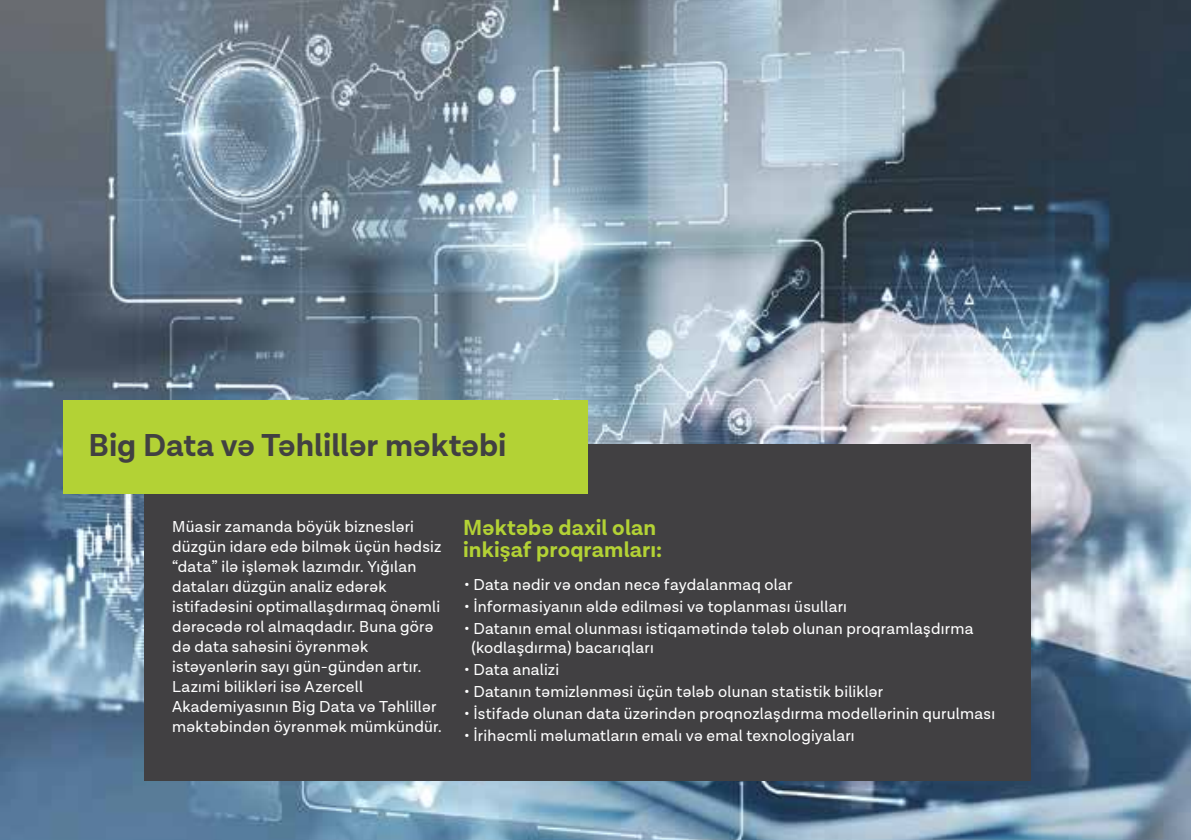
<style>
.page{position:relative;width:1191px;height:840px;background:#fff}
.page>*{position:absolute;margin:0;border:0;box-sizing:border-box;transform-origin:0 0}
.t1{font:700 32px "Lota Grotesque";color:#414042}
.t2{font:700 22px/22px "Lota Grotesque";letter-spacing:.005em;color:#b3d235}
.t3{font:16px/20px "Lota Grotesque";letter-spacing:.015em;color:#fff}
</style>
<div class="page">
<img style="left:1px;top:0;width:1190px;height:839px">
<div style="left:144px;top:444px;width:886px;height:336px;background:#414042"></div>
<div style="left:63px;top:400px;width:524px;height:93px;background:#b3d235"></div>
<img style="left:0;top:0;width:1px;height:839px">
<h1 class="t1" style="left:89px;top:427px;width:419px">Big Data və Təhlillər məktəbi</h1>
<p class="t3" style="left:172px;top:516px;width:271px">Müasir zamanda böyük biznesləri düzgün idarə edə bilmək üçün hədsiz “data” ilə işləmək lazımdır. Yığılan dataları düzgün analiz edərək istifadəsini optimallaşdırmaq önəmli dərəcədə rol almaqdadır. Buna görə də data sahəsini öyrənmək istəyənlərin sayı gün-gündən artır.<br>Lazımi bilikləri isə Azercell Akademiyasının Big Data və Təhlillər məktəbindən öyrənmək mümkündür.</p>
<h2 class="t2" style="left:463px;top:517px;width:201px">Məktəbə daxil olan inkişaf proqramları:</h2>
<p class="t3" style="left:464px;top:575px;width:330px">• Data nədir və ondan necə faydalanmaq olar</p>
<p class="t3" style="left:464px;top:597px;width:384px">• İnformasiyanın əldə edilməsi və toplanması üsulları</p>
<p class="t3" style="left:471px;top:620px;width:503px;line-height:18px;text-indent:-7px">• Datanın emal olunması istiqamətində tələb olunan proqramlaşdırma (kodlaşdırma) bacarıqları</p>
<p class="t3" style="left:464px;top:659px;width:97px">• Data analizi</p>
<p class="t3" style="left:464px;top:681px;width:421px">• Datanın təmizlənməsi üçün tələb olunan statistik biliklər</p>
<p class="t3" style="left:464px;top:703px;width:532px">• İstifadə olunan data üzərindən proqnozlaşdırma modellərinin qurulması</p>
<p class="t3" style="left:464px;top:725px;width:392px">• İrihəcmli məlumatların emalı və emal texnologiyaları</p>
</div>
